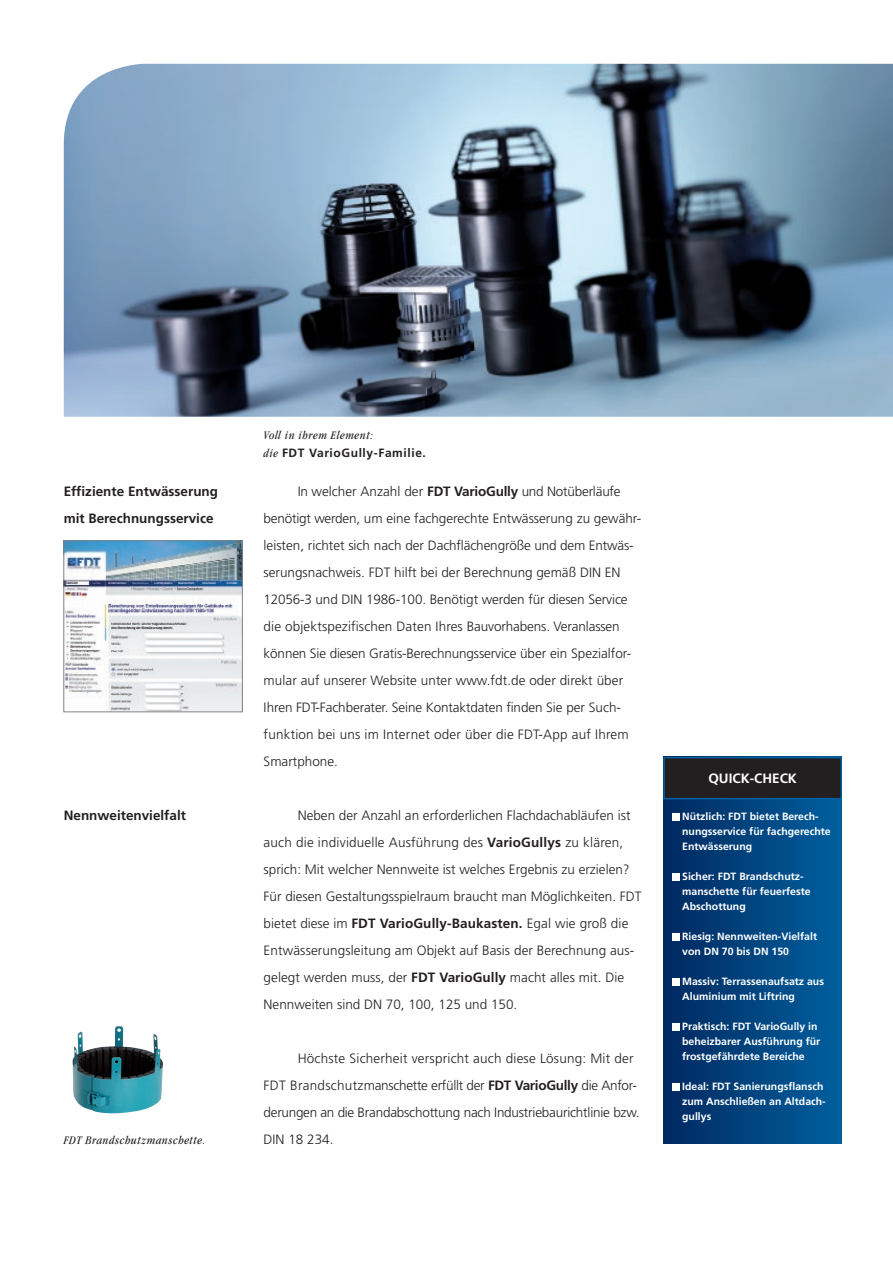
<style>
.page{position:relative;width:893px;height:1263px;background:#fff}
.page>*{position:absolute;margin:0;border:0;box-sizing:border-box;transform-origin:0 0}
.t1{font:300 13.5px/27px "Frutiger";color:#231f20}
.t2{font:700 13.5px/27px "Frutiger";color:#231f20}
.t3{font:700 13.5px "Frutiger";color:#fff}
.t4{font:italic condensed 12px "Garamond";letter-spacing:.05em;color:#231f20}
.t5{font:700 12px "Frutiger";letter-spacing:.05em;color:#231f20}
.t6{font:700 10.5px/15px "Frutiger";color:#fff}
.s1{font-family:"Garamond";font-weight:400;font-style:italic;font-stretch:condensed}
.s2{font-weight:700}
</style>
<div class="page">
<img style="left:64px;top:64px;width:829px;height:353px">
<div style="left:663px;top:757px;width:179px;height:387px;background:linear-gradient(to right,#022a61,#005f9e)"></div>
<div style="left:664px;top:758px;width:177px;height:41px;background:#231f20"></div>
<div style="left:663px;top:757px;width:179px;height:42px;border:2px solid #0060a0"></div>
<div style="left:672px;top:813px;width:7px;height:7px;background:#fff"></div>
<div style="left:672px;top:873px;width:7px;height:7px;background:#fff"></div>
<div style="left:672px;top:933px;width:7px;height:7px;background:#fff"></div>
<div style="left:672px;top:978px;width:7px;height:7px;background:#fff"></div>
<div style="left:672px;top:1023px;width:7px;height:7px;background:#fff"></div>
<div style="left:672px;top:1083px;width:7px;height:7px;background:#fff"></div>
<img style="left:72px;top:1026px;width:91px;height:87px">
<img style="left:65px;top:542px;width:176px;height:168px">
<div style="left:63px;top:540px;width:180px;height:172px;border:1px solid #808285"></div>
<p class="t2" style="left:64px;top:478px;width:156px">Effiziente Entwässerung mit Berechnungsservice</p>
<p class="t2" style="left:64px;top:802px;width:124px">Nennweitenvielfalt</p>
<p class="t4" style="left:64px;top:1133px;width:143px">FDT Brandschutzmanschette.</p>
<p class="t4" style="left:264px;top:429px;width:111px">Voll in ihrem Element:</p>
<p class="t5" style="left:264px;top:446px;width:164px"><span class="s1">die</span> FDT VarioGully-Familie.</p>
<p class="t1" style="left:264px;top:478px;width:379px;text-indent:34px">In welcher Anzahl der <span class="s2">FDT VarioGully</span> und Notüberläufe benötigt werden, um eine fachgerechte Entwässerung zu gewähr&shy;leisten, richtet sich nach der Dachflächengröße und dem Entwäs&shy;serungsnachweis. FDT hilft bei der Berechnung gemäß DIN EN 12056-3 und DIN 1986-100. Benötigt werden für diesen Service die objektspezifischen Daten Ihres Bauvorhabens. Veranlassen können Sie diesen Gratis-Berechnungsservice über ein Spezialfor&shy;mular auf unserer Website unter www.fdt.de oder direkt über Ihren FDT-Fachberater. Seine Kontaktdaten finden Sie per Such&shy;funktion bei uns im Internet oder über die FDT-App auf Ihrem Smartphone.</p>
<p class="t1" style="left:264px;top:802px;width:380px;text-indent:34px">Neben der Anzahl an erforderlichen Flachdachabläufen ist auch die individuelle Ausführung des <span class="s2">VarioGullys</span> zu klären, sprich: Mit welcher Nennweite ist welches Ergebnis zu erzielen?<br>Für diesen Gestaltungsspielraum braucht man Möglichkeiten. FDT bietet diese im <span class="s2">FDT VarioGully-Baukasten.</span> Egal wie groß die Entwässerungsleitung am Objekt auf Basis der Berechnung aus&shy;gelegt werden muss, der <span class="s2">FDT VarioGully</span> macht alles mit. Die Nennweiten sind DN 70, 100, 125 und 150.</p>
<p class="t1" style="left:264px;top:1045px;width:378px;text-indent:34px">Höchste Sicherheit verspricht auch diese Lösung: Mit der FDT Brandschutzmanschette erfüllt der <span class="s2">FDT VarioGully</span> die Anfor&shy;derungen an die Brandabschottung nach Industriebaurichtlinie bzw.<br>DIN 18 234.</p>
<p class="t3" style="left:708px;top:771px;width:90px">QUICK-CHECK</p>
<p class="t6" style="left:682px;top:809px;width:150px">Nützlich: FDT bietet Berech&shy;nungsservice für fachgerechte<br>Entwässerung</p>
<p class="t6" style="left:682px;top:869px;width:130px">Sicher: FDT Brandschutz&shy;manschette für feuerfeste<br>Abschottung</p>
<p class="t6" style="left:682px;top:929px;width:136px">Riesig: Nennweiten-Vielfalt von DN 70 bis DN 150</p>
<p class="t6" style="left:682px;top:974px;width:143px">Massiv: Terrassenaufsatz aus<br>Aluminium mit Liftring</p>
<p class="t6" style="left:682px;top:1019px;width:140px">Praktisch: FDT VarioGully in beheizbarer Ausführung für frostgefährdete Bereiche</p>
<p class="t6" style="left:682px;top:1079px;width:145px">Ideal: FDT Sanierungsflansch zum Anschließen an Altdach&shy;gullys</p>
</div>
